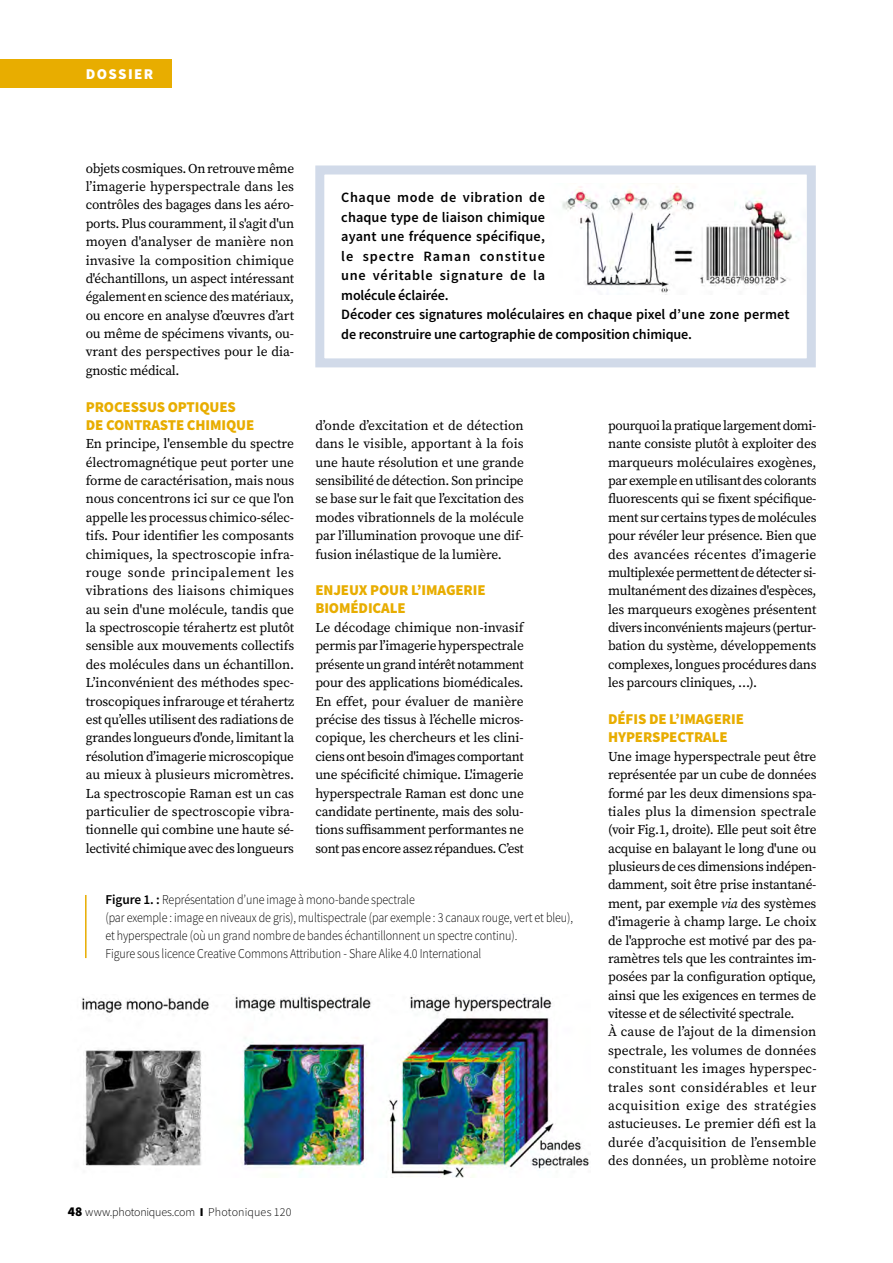
<style>
.page{position:relative;width:893px;height:1263px;background:#fff}
.page>*{position:absolute;margin:0;border:0;box-sizing:border-box;transform-origin:0 0}
.t1{font:900 15px/18px "Source Sans Pro";letter-spacing:-.01em;color:#e8ad00}
.t2{font:900 15px "Source Sans Pro";letter-spacing:.09em;color:#fff}
.t3{font:600 14.25px/19.5px "Source Sans Pro";letter-spacing:.005em;color:#000}
.t4{font:13.5px/18.3px "Source Serif Pro";letter-spacing:-.015em;color:#000;text-align:justify}
.t5{font:300 13.5px/18px "Source Sans Pro";letter-spacing:-.01em;color:#000;scale:.89 1}
.t6{font:300 12px "Source Sans Pro";letter-spacing:.005em;color:#000}
.s1{font-style:italic}
.s2{font-weight:600}
.s3{font-weight:900;font-size:13.5px}
.s4{font-weight:900}
</style>
<div class="page">
<div style="left:0;top:60px;width:171px;height:28px;background:#e8ad00"></div>
<div style="left:315px;top:165px;width:501px;height:202px;border:9px solid #d1dae9"></div>
<img style="left:562px;top:186px;width:235px;height:107px">
<img style="left:81px;top:996px;width:508px;height:181px">
<hr style="left:85px;top:895px;width:2px;height:63px;background:#e8ad00">
<p class="t2" style="left:86px;top:64px;width:69px">DOSSIER</p>
<p class="t4" style="left:86px;top:159px;width:210px">objets cosmiques. On retrouve même l’imagerie hyperspectrale dans les contrôles des bagages dans les aéro&shy;ports. Plus couramment, il s'agit d'un moyen d'analyser de manière non invasive la composition chimique d'échantillons, un aspect intéressant également en science des matériaux, ou encore en analyse d’œuvres d’art ou même de spécimens vivants, ou&shy;vrant des perspectives pour le dia&shy;gnostic médical.</p>
<p class="t1" style="left:86px;top:397px;width:170px">PROCESSUS OPTIQUES<br>DE CONTRASTE CHIMIQUE</p>
<p class="t4" style="left:86px;top:435px;width:210px">En principe, l'ensemble du spectre électromagnétique peut porter une forme de caractérisation, mais nous nous concentrons ici sur ce que l'on appelle les processus chimico-sélec&shy;tifs. Pour identifier les composants chimiques, la spectroscopie infra&shy;rouge sonde principalement les vibrations des liaisons chimiques au sein d'une molécule, tandis que la spectroscopie térahertz est plutôt sensible aux mouvements collectifs des molécules dans un échantillon.<br>L’inconvénient des méthodes spec&shy;troscopiques infrarouge et térahertz est qu’elles utilisent des radiations de grandes longueurs d'onde, limitant la résolution d’imagerie microscopique au mieux à plusieurs micromètres.<br>La spectroscopie Raman est un cas particulier de spectroscopie vibra&shy;tionnelle qui combine une haute sé&shy;lectivité chimique avec des longueurs</p>
<p class="t3" style="left:341px;top:188px;width:450px">Chaque mode de vibration de<br>chaque type de liaison chimique<br>ayant une fréquence spécifique,<br>le spectre Raman constitue<br>une véritable signature de la<br>molécule éclairée.<br>Décoder ces signatures moléculaires en chaque pixel d’une zone permet de reconstruire une cartographie de composition chimique.</p>
<p class="t4" style="left:315px;top:416px;width:210px">d’onde d’excitation et de détection dans le visible, apportant à la fois une haute résolution et une grande sensibilité de détection. Son principe se base sur le fait que l’excitation des modes vibrationnels de la molécule par l’illumination provoque une dif&shy;fusion inélastique de la lumière.</p>
<p class="t1" style="left:315px;top:581px;width:172px">ENJEUX POUR L’IMAGERIE<br>BIOMÉDICALE</p>
<p class="t4" style="left:315px;top:618px;width:210px">Le décodage chimique non-invasif permis par l’imagerie hyperspectrale présente un grand intérêt notamment pour des applications biomédicales.<br>En effet, pour évaluer de manière précise des tissus à l’échelle micros&shy;copique, les chercheurs et les clini&shy;ciens ont besoin d'images comportant une spécificité chimique. L'imagerie hyperspectrale Raman est donc une candidate pertinente, mais des solu&shy;tions suffisamment performantes ne sont pas encore assez répandues. C’est</p>
<p class="t4" style="left:608px;top:416px;width:210px">pourquoi la pratique largement domi&shy;nante consiste plutôt à exploiter des marqueurs moléculaires exogènes, par exemple en utilisant des colorants fluorescents qui se fixent spécifique&shy;ment sur certains types de molécules pour révéler leur présence. Bien que des avancées récentes d’imagerie multiplexée permettent de détecter si&shy;multanément des dizaines d'espèces, les marqueurs exogènes présentent divers inconvénients majeurs (pertur&shy;bation du système, développements complexes, longues procédures dans les parcours cliniques, …).</p>
<p class="t1" style="left:608px;top:710px;width:137px">DÉFIS DE L’IMAGERIE<br>HYPERSPECTRALE</p>
<p class="t4" style="left:608px;top:747px;width:210px;text-align:left">Une image hyperspectrale peut être représentée par un cube de données formé par les deux dimensions spa&shy;tiales plus la dimension spectrale (voir Fig.1, droite). Elle peut soit être acquise en balayant le long d'une ou plusieurs de ces dimensions indépen&shy;damment, soit être prise instantané&shy;ment, par exemple <span class="s1">via</span> des systèmes d'imagerie à champ large. Le choix de l'approche est motivé par des pa&shy;ramètres tels que les contraintes im&shy;posées par la configuration optique, ainsi que les exigences en termes de vitesse et de sélectivité spectrale.<br>À cause de l’ajout de la dimension spectrale, les volumes de données constituant les images hyperspec&shy;trales sont considérables et leur acquisition exige des stratégies astucieuses. Le premier défi est la durée d’acquisition de l’ensemble des données, un problème notoire</p>
<p class="t5" style="left:105px;top:890px;width:527px"><span class="s2">Figure 1. :</span> Représentation d’une image à mono-bande spectrale<br>(par exemple : image en niveaux de gris), multispectrale (par exemple : 3 canaux rouge, vert et bleu), et hyperspectrale (où un grand nombre de bandes échantillonnent un spectre continu).<br>Figure sous licence Creative Commons Attribution - Share Alike 4.0 International</p>
<p class="t6" style="left:68px;top:1205px;width:225px"><span class="s3">48</span> www.photoniques.com <span class="s4">I</span> Photoniques 120</p>
</div>
